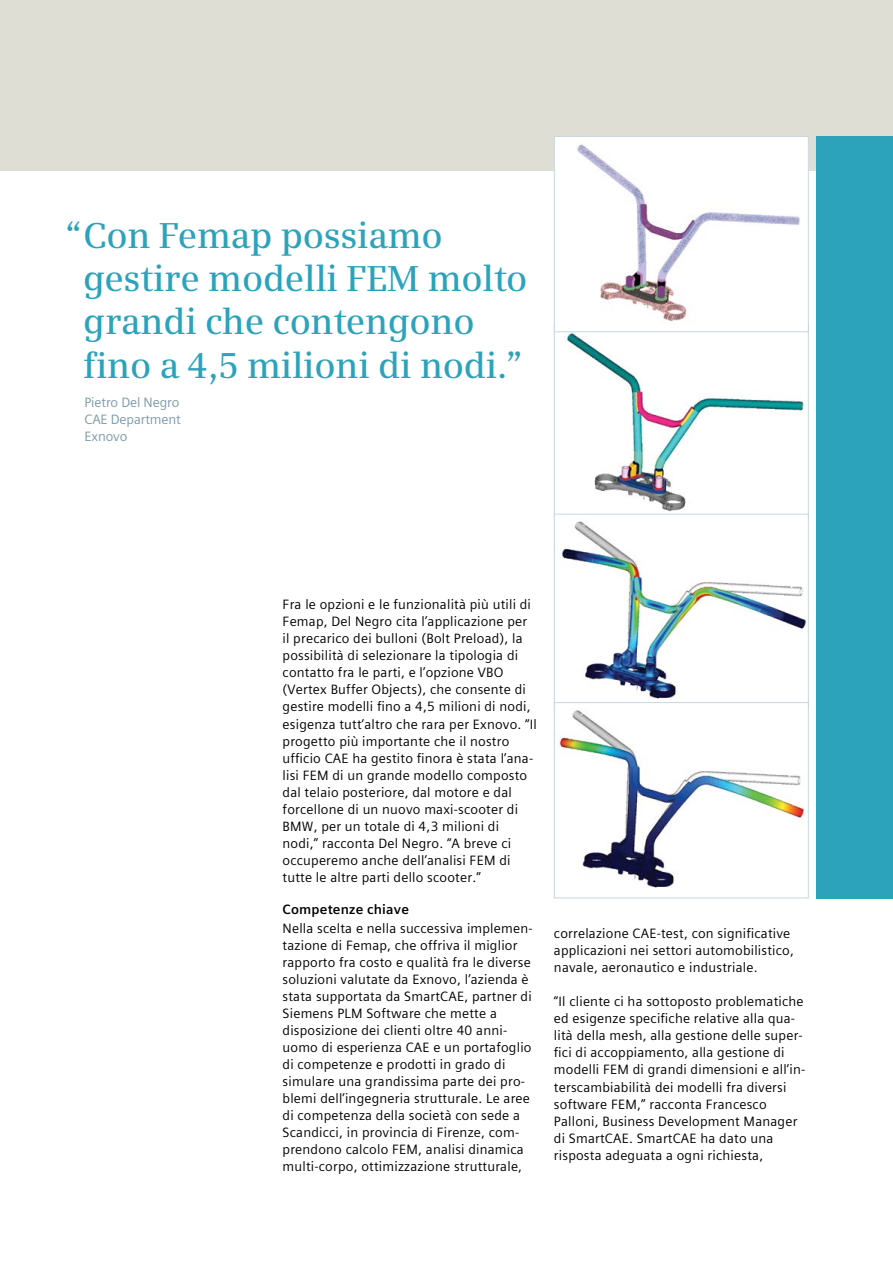
<style>
.page{position:relative;width:893px;height:1263px;background:#fff}
.page>*{position:absolute;margin:0;border:0;box-sizing:border-box;transform-origin:0 0}
.t1{font:600 36px/43.2px "Siemens Serif";letter-spacing:-.01em;color:#2ca3bb}
.t2{font:13.5px/17px "Siemens Sans Global";letter-spacing:.015em;color:#000}
.t3{font:13.5px/17px "Siemens Sans Global";letter-spacing:-.01em;color:#7b99a9;text-align:justify}
.t4{font:700 13.5px "Siemens Sans Global";letter-spacing:.015em;color:#000}
</style>
<div class="page">
<div style="left:0;top:0;width:893px;height:170px;background:#dfded4"></div>
<div style="left:817px;top:136px;width:76px;height:762px;background:#2ca3bb"></div>
<img style="left:556px;top:332px;width:251px;height:180px">
<img style="left:561px;top:521px;width:246px;height:178px">
<div style="left:554px;top:514px;width:255px;height:196px;border:1px solid #c7d6de"></div>
<img style="left:556px;top:708px;width:251px;height:180px">
<div style="left:554px;top:702px;width:255px;height:196px;border:1px solid #c7d6de"></div>
<div style="left:554px;top:136px;width:254px;height:196px;background:#fff"></div>
<img style="left:577px;top:144px;width:223px;height:178px">
<div style="left:554px;top:136px;width:255px;height:196px;border:1px solid #c7d6de"></div>
<h1 class="t1" style="left:83px;top:214px;width:446px;text-indent:-18px">“Con Femap possiamo gestire modelli FEM molto grandi che contengono fino a 4,5 milioni di nodi.”</h1>
<p class="t3" style="left:85px;top:394px;width:98px">Pietro Del Negro CAE Department Exnovo</p>
<p class="t2" style="left:283px;top:596px;width:256px">Fra le opzioni e le funzionalità più utili di Femap, Del Negro cita l’applicazione per il precarico dei bulloni (Bolt Preload), la possibilità di selezionare la tipologia di contatto fra le parti, e l’opzione VBO (Vertex Buffer Objects), che consente di gestire modelli fino a 4,5 milioni di nodi, esigenza tutt’altro che rara per Exnovo. “Il progetto più importante che il nostro ufficio CAE ha gestito finora è stata l’ana&shy;lisi FEM di un grande modello composto dal telaio posteriore, dal motore e dal forcellone di un nuovo maxi-scooter di BMW, per un totale di 4,3 milioni di nodi,” racconta Del Negro. “A breve ci occuperemo anche dell’analisi FEM di tutte le altre parti dello scooter.”</p>
<p class="t4" style="left:283px;top:899px;width:128px">Competenze chiave</p>
<p class="t2" style="left:283px;top:920px;width:252px">Nella scelta e nella successiva implemen&shy;tazione di Femap, che offriva il miglior rapporto fra costo e qualità fra le diverse soluzioni valutate da Exnovo, l’azienda è stata supportata da SmartCAE, partner di Siemens PLM Software che mette a disposizione dei clienti oltre 40 anni&shy;uomo di esperienza CAE e un portafoglio di competenze e prodotti in grado di simulare una grandissima parte dei pro&shy;blemi dell’ingegneria strutturale. Le aree di competenza della società con sede a Scandicci, in provincia di Firenze, com&shy;prendono calcolo FEM, analisi dinamica multi-corpo, ottimizzazione strutturale,</p>
<p class="t2" style="left:554px;top:925px;width:242px">correlazione CAE-test, con significative applicazioni nei settori automobilistico, navale, aeronautico e industriale.</p>
<p class="t2" style="left:554px;top:993px;width:253px">“Il cliente ci ha sottoposto problematiche ed esigenze specifiche relative alla qua&shy;lità della mesh, alla gestione delle super&shy;fici di accoppiamento, alla gestione di modelli FEM di grandi dimensioni e all’in&shy;terscambiabilità dei modelli fra diversi software FEM,” racconta Francesco Palloni, Business Development Manager di SmartCAE. SmartCAE ha dato una risposta adeguata a ogni richiesta,</p>
</div>
